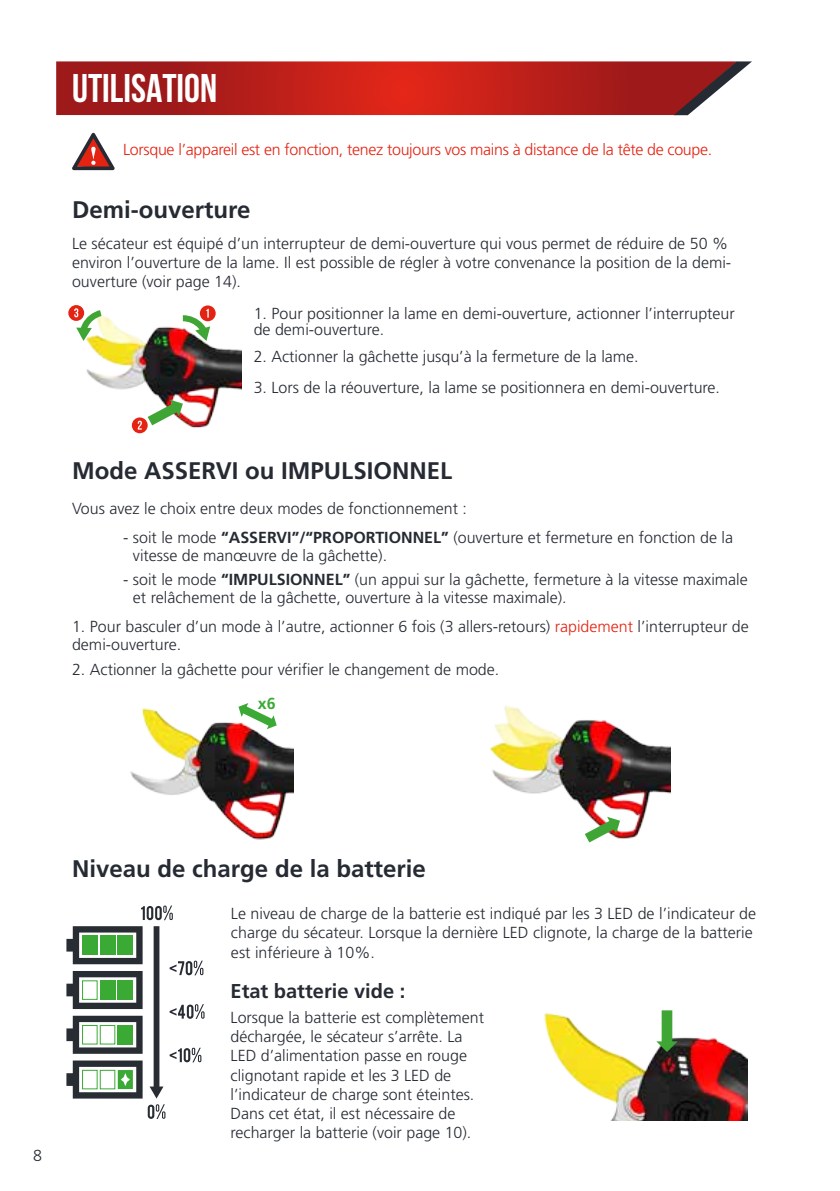
<style>
.page{position:relative;width:840px;height:1191px;background:#fff}
.page>*{position:absolute;margin:0;border:0;box-sizing:border-box;transform-origin:0 0}
.t1{font:700 40px "Bebas Neue";color:#fff}
.t2{font:700 24px "Frutiger Pro";color:#262b33}
.t3{font:700 20px "Frutiger Pro";color:#262b33}
.t4{font:300 16px/19.2px "Frutiger Pro";color:#262b33}
.t5{font:300 16px "Frutiger Pro";letter-spacing:-.02em;color:#e42313}
.t6{font:700 16px "Frutiger Pro";color:#3aaa35}
.s1{font-weight:700}
.s2{color:#e42313}
</style>
<div class="page">
<svg style="left:56px;top:61px;width:695px;height:54px;background:#b62a26"></svg>
<img style="left:490px;top:706px;width:179px;height:137px">
<svg style="left:66px;top:926px;width:76px;height:38px"></svg>
<div style="left:82px;top:935px;width:15px;height:19px;background:#3aaa35"></div>
<div style="left:100px;top:935px;width:15px;height:19px;background:#3aaa35"></div>
<div style="left:118px;top:935px;width:15px;height:19px;background:#3aaa35"></div>
<svg style="left:66px;top:971px;width:76px;height:38px"></svg>
<div style="left:100px;top:980px;width:15px;height:19px;background:#3aaa35"></div>
<div style="left:118px;top:980px;width:15px;height:19px;background:#3aaa35"></div>
<svg style="left:66px;top:1015px;width:76px;height:38px"></svg>
<div style="left:118px;top:1025px;width:15px;height:19px;background:#3aaa35"></div>
<svg style="left:149px;top:926px;width:14px;height:172px"></svg>
<svg style="left:66px;top:1060px;width:76px;height:38px"></svg>
<svg style="left:141px;top:905px;width:32px;height:15px"></svg>
<svg style="left:169px;top:960px;width:34px;height:15px"></svg>
<svg style="left:169px;top:1004px;width:35px;height:15px"></svg>
<svg style="left:169px;top:1047px;width:32px;height:15px"></svg>
<svg style="left:148px;top:1104px;width:17px;height:15px"></svg>
<svg style="left:72px;top:133px;width:43px;height:37px"></svg>
<img style="left:86px;top:310px;width:155px;height:124px">
<svg style="left:584px;top:816px;width:35px;height:26px"></svg>
<svg style="left:183px;top:305px;width:32px;height:36px"></svg>
<svg style="left:132px;top:400px;width:51px;height:33px"></svg>
<svg style="left:68px;top:305px;width:33px;height:36px"></svg>
<img style="left:130px;top:708px;width:163px;height:132px">
<svg style="left:238px;top:703px;width:38px;height:26px"></svg>
<img style="left:544px;top:1013px;width:203px;height:107px">
<svg style="left:656px;top:1010px;width:21px;height:42px"></svg>
<div style="left:82px;top:1025px;width:15px;height:19px;border:1px solid #3aaa35"></div>
<div style="left:82px;top:1070px;width:15px;height:19px;border:1px solid #3aaa35"></div>
<div style="left:100px;top:1025px;width:15px;height:19px;border:1px solid #3aaa35"></div>
<div style="left:100px;top:1070px;width:15px;height:19px;border:1px solid #3aaa35"></div>
<h1 class="t1" style="left:72px;top:66px;width:146px">UTILISATION</h1>
<p class="t5" style="left:123px;top:140px;width:590px">Lorsque l’appareil est en fonction, tenez toujours vos mains à distance de la tête de coupe.</p>
<h2 class="t2" style="left:72px;top:196px;width:180px">Demi-ouverture</h2>
<p class="t4" style="left:72px;top:233px;width:660px">Le sécateur est équipé d’un interrupteur de demi-ouverture qui vous permet de réduire de 50 % environ l’ouverture de la lame. Il est possible de régler à votre convenance la position de la demi&shy;ouverture (voir page 14).</p>
<p class="t4" style="left:253px;top:305px;width:482px;line-height:16px">1. Pour positionner la lame en demi-ouverture, actionner l’interrupteur de demi-ouverture.</p>
<p class="t4" style="left:253px;top:347px;width:386px">2. Actionner la gâchette jusqu’à la fermeture de la lame.</p>
<p class="t4" style="left:253px;top:378px;width:467px">3. Lors de la réouverture, la lame se positionnera en demi-ouverture.</p>
<h2 class="t2" style="left:72px;top:456px;width:381px">Mode ASSERVI ou IMPULSIONNEL</h2>
<p class="t4" style="left:72px;top:498px;width:396px">Vous avez le choix entre deux modes de fonctionnement :</p>
<p class="t4" style="left:133px;top:528px;width:601px;line-height:18px;text-indent:-10px">- soit le mode <span class="s1">“ASSERVI”/“PROPORTIONNEL”</span> (ouverture et fermeture en fonction de la vitesse de manœuvre de la gâchette).</p>
<p class="t4" style="left:133px;top:570px;width:616px;line-height:18px;text-indent:-10px">- soit le mode <span class="s1">“IMPULSIONNEL”</span> (un appui sur la gâchette, fermeture à la vitesse maximale et relâchement de la gâchette, ouverture à la vitesse maximale).</p>
<p class="t4" style="left:72px;top:617px;width:677px;line-height:18px">1. Pour basculer d’un mode à l’autre, actionner 6 fois (3 allers-retours) <span class="s2">rapidement</span> l’interrupteur de demi-ouverture.</p>
<p class="t4" style="left:72px;top:659px;width:428px">2. Actionner la gâchette pour vérifier le changement de mode.</p>
<p class="t6" style="left:258px;top:694px;width:19px">x6</p>
<p class="t4" style="left:33px;top:1146px;width:10px">8</p>
<h2 class="t2" style="left:72px;top:854px;width:355px">Niveau de charge de la batterie</h2>
<p class="t4" style="left:231px;top:904px;width:526px">Le niveau de charge de la batterie est indiqué par les 3 LED de l’indicateur de charge du sécateur. Lorsque la dernière LED clignote, la charge de la batterie est inférieure à 10%.</p>
<p class="t3" style="left:230px;top:979px;width:176px">Etat batterie vide :</p>
<p class="t4" style="left:230px;top:1007px;width:255px">Lorsque la batterie est complètement déchargée, le sécateur s’arrête. La LED d’alimentation passe en rouge clignotant rapide et les 3 LED de l’indicateur de charge sont éteintes.<br>Dans cet état, il est nécessaire de recharger la batterie (voir page 10).</p>
</div>
